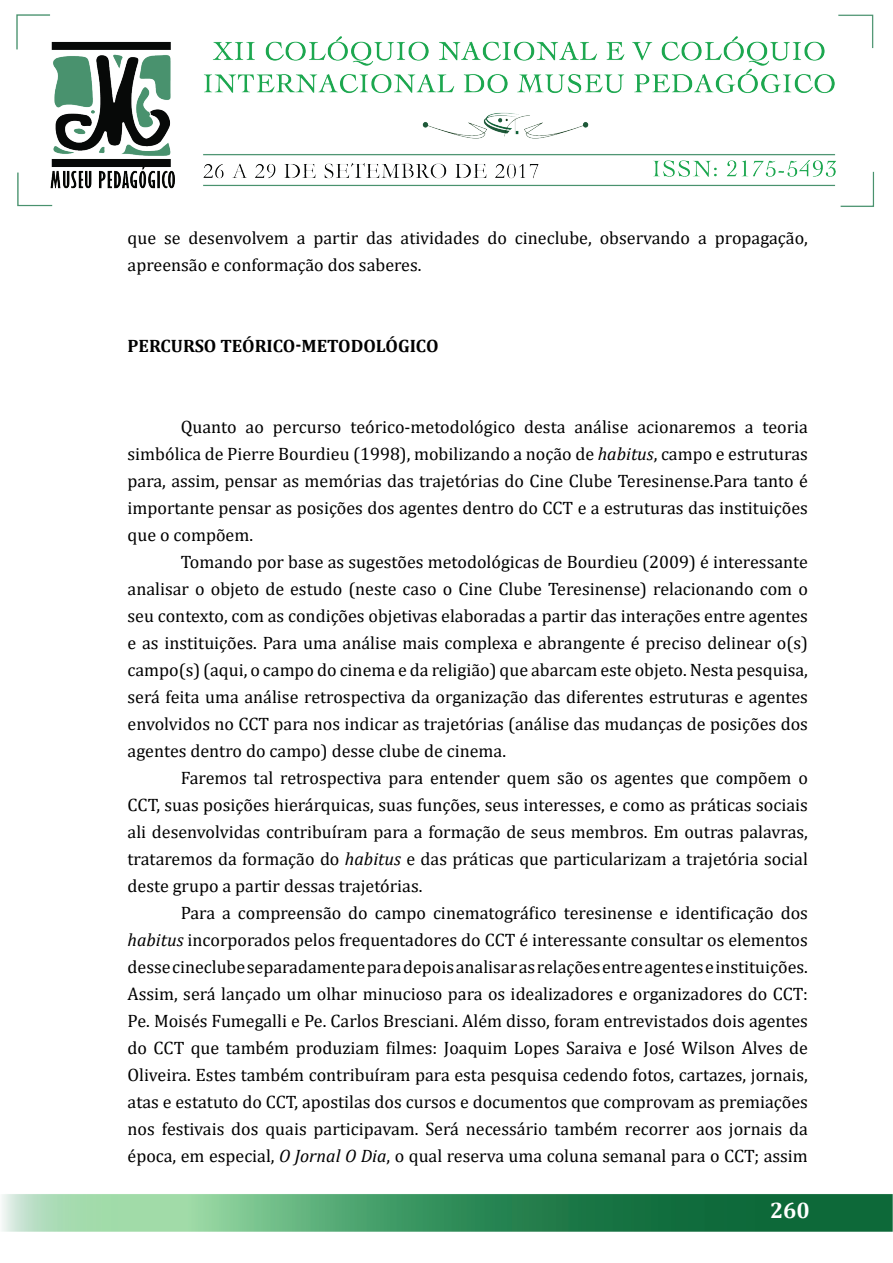
<style>
.page{position:relative;width:893px;height:1263px;background:#fff}
.page>*{position:absolute;margin:0;border:0;box-sizing:border-box;transform-origin:0 0}
.t1{font:700 22.5px "Cambria";color:#fff}
.t2{font:18px/27px "Cambria";color:#000;text-align:justify}
.t3{font:700 18px "Cambria";color:#000}
.s1{font-style:italic}
</style>
<div class="page">
<img style="left:2px;top:14px;width:890px;height:1218px">
<p class="t2" style="left:128px;top:224px;width:682px">que se desenvolvem a partir das atividades do cineclube, observando a propagação, apreensão e conformação dos saberes.</p>
<p class="t3" style="left:128px;top:333px;width:312px">PERCURSO TEÓRICO-METODOLÓGICO</p>
<p class="t2" style="left:128px;top:413px;width:682px;text-indent:53px">Quanto ao percurso teórico-metodológico desta análise acionaremos a teoria simbólica de Pierre Bourdieu (1998), mobilizando a noção de <span class="s1">habitus</span>, campo e estruturas para, assim, pensar as memórias das trajetórias do Cine Clube Teresinense.Para tanto é importante pensar as posições dos agentes dentro do CCT e a estruturas das instituições que o compõem.</p>
<p class="t2" style="left:128px;top:548px;width:682px;text-indent:53px">Tomando por base as sugestões metodológicas de Bourdieu (2009) é interessante analisar o objeto de estudo (neste caso o Cine Clube Teresinense) relacionando com o seu contexto, com as condições objetivas elaboradas a partir das interações entre agentes e as instituições. Para uma análise mais complexa e abrangente é preciso delinear o(s) campo(s) (aqui, o campo do cinema e da religião) que abarcam este objeto. Nesta pesquisa, será feita uma análise retrospectiva da organização das diferentes estruturas e agentes envolvidos no CCT para nos indicar as trajetórias (análise das mudanças de posições dos agentes dentro do campo) desse clube de cinema.</p>
<p class="t2" style="left:128px;top:764px;width:682px;text-indent:53px">Faremos tal retrospectiva para entender quem são os agentes que compõem o CCT, suas posições hierárquicas, suas funções, seus interesses, e como as práticas sociais ali desenvolvidas contribuíram para a formação de seus membros. Em outras palavras, trataremos da formação do <span class="s1">habitus</span> e das práticas que particularizam a trajetória social deste grupo a partir dessas trajetórias.</p>
<p class="t2" style="left:128px;top:899px;width:682px;text-indent:53px">Para a compreensão do campo cinematográfico teresinense e identificação dos <span class="s1">habitus</span> incorporados pelos frequentadores do CCT é interessante consultar os elementos desse cineclube separadamente para depois analisar as relações entre agentes e instituições.<br>Assim, será lançado um olhar minucioso para os idealizadores e organizadores do CCT:<br>Pe. Moisés Fumegalli e Pe. Carlos Bresciani. Além disso, foram entrevistados dois agentes do CCT que também produziam filmes: Joaquim Lopes Saraiva e José Wilson Alves de Oliveira. Estes também contribuíram para esta pesquisa cedendo fotos, cartazes, jornais, atas e estatuto do CCT, apostilas dos cursos e documentos que comprovam as premiações nos festivais dos quais participavam. Será necessário também recorrer aos jornais da época, em especial, <span class="s1">O Jornal O Dia</span>, o qual reserva uma coluna semanal para o CCT; assim</p>
<p class="t1" style="left:770px;top:1195px;width:41px">260</p>
</div>
